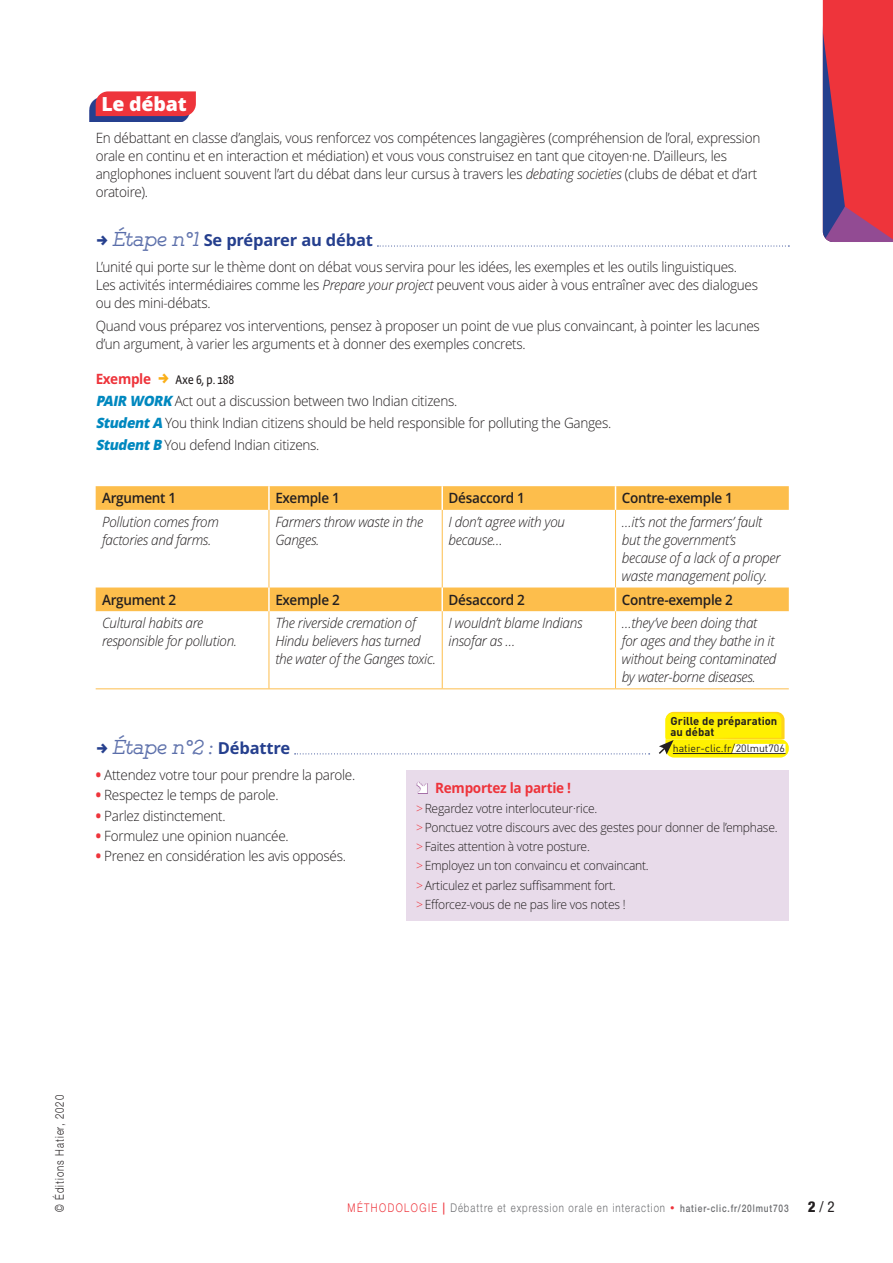
<style>
.page{position:relative;width:893px;height:1263px;background:#fff}
.page>*{position:absolute;margin:0;border:0;box-sizing:border-box;transform-origin:0 0}
.t1{font:800 19.5px "Open Sans";letter-spacing:-.01em;color:#fff}
.t2{font:300 18px "Gist";letter-spacing:-.01em;color:#253f8e}
.t3{font:700 16.5px "Open Sans";letter-spacing:-.01em;color:#253f8e}
.t4{font:condensed 15px "Helvetica Neue LT Std";color:#231f20}
.t5{font:300 14.25px/18px "Open Sans";letter-spacing:-.02em;color:#231f20;scale:.95 1}
.t6{font:italic 300 14.25px/18px "Open Sans";letter-spacing:-.02em;color:#231f20;scale:.95 1}
.t7{font:600 14.25px "Open Sans";letter-spacing:-.02em;color:#231f20;scale:.95 1}
.t8{font:700 14.25px "Open Sans";letter-spacing:-.02em;color:#ee343b;scale:.95 1}
.t9{font:300 12.75px/19.2px "Open Sans";letter-spacing:-.02em;color:#231f20;scale:.95 1}
.t10{font:12.75px "Vista Sans OT";letter-spacing:-.02em;color:#231f20;scale:.92 1}
.t11{font:300 12px "Helvetica Neue LT Std";letter-spacing:.1em;color:#6c6d70;scale:.8 1}
.t12{font:300 12px "Helvetica Neue LT Std";letter-spacing:.1em;color:#231f20;scale:.8 1}
.t13{font:700 11.25px/11.2px "DINOT";color:#231f20}
.t14{font:10.5px "DINOT";color:#231f20}
.s1{font-style:italic}
.s2{font-family:"Gist";font-weight:300;font-size:18px}
.s3{font-weight:800;font-style:italic;color:#0088bf}
.s4{font-family:"Open Sans";font-weight:700;font-size:16.5px}
.s5{font-weight:800;color:#ee343b}
.s6{font-family:"Fleches Left Right";font-weight:400;font-size:16.5px;color:#a26aa4}
.s7{color:#ee343b}
.s8{font-weight:500;color:#ee343b}
.s9{font-size:9px;color:#ee343b}
.s10{font-weight:500;font-size:10.5px}
.s11{font-weight:800}
</style>
<div class="page">
<svg style="left:823px;top:0;width:70px;height:242px;background:#ca374d"></svg>
<img style="left:89px;top:98px;width:100px;height:24px">
<svg style="left:96px;top:91px;width:100px;height:25px;background:#ee3c43"></svg>
<svg style="left:377px;top:246px;width:412px;height:1px"></svg>
<svg style="left:295px;top:753px;width:355px;height:1px"></svg>
<svg style="left:96px;top:486px;width:693px;height:125px"></svg>
<hr style="left:269px;top:611px;width:1px;height:77px;background:#fdbe4c">
<hr style="left:442px;top:611px;width:1px;height:77px;background:#fdbe4c">
<hr style="left:615px;top:611px;width:1px;height:77px;background:#fdbe4c">
<hr style="left:96px;top:688px;width:173px;height:1px;background:#fdbe4c">
<hr style="left:269px;top:688px;width:173px;height:1px;background:#fdbe4c">
<hr style="left:442px;top:688px;width:173px;height:1px;background:#fdbe4c">
<hr style="left:615px;top:688px;width:174px;height:1px;background:#fdbe4c">
<hr style="left:269px;top:510px;width:1px;height:77px;background:#fdbe4c">
<hr style="left:442px;top:510px;width:1px;height:77px;background:#fdbe4c">
<hr style="left:615px;top:510px;width:1px;height:77px;background:#fdbe4c">
<hr style="left:268px;top:486px;width:2px;height:24px;background:#fff">
<hr style="left:441px;top:486px;width:2px;height:24px;background:#fff">
<svg style="left:615px;top:486px;width:1px;height:24px"></svg>
<hr style="left:268px;top:587px;width:2px;height:24px;background:#fff">
<hr style="left:441px;top:587px;width:2px;height:24px;background:#fff">
<svg style="left:615px;top:587px;width:1px;height:24px"></svg>
<svg style="left:659px;top:712px;width:130px;height:45px;background:#f7ea2c"></svg>
<div style="left:406px;top:770px;width:383px;height:151px;background:#e8dbea"></div>
<h1 class="t1" style="left:101px;top:89px;width:87px">Le débat</h1>
<p class="t5" style="left:96px;top:128px;width:701px">En débattant en classe d’anglais, vous renforcez vos compétences langagières (compréhension de l’oral, expression orale en continu et en interaction et médiation) et vous vous construisez en tant que citoyen·ne. D’ailleurs, les anglophones incluent souvent l’art du débat dans leur cursus à travers les <span class="s1">debating societies</span> (clubs de débat et d’art oratoire).</p>
<p class="t3" style="left:113px;top:228px;width:262px"><span class="s2">Étape n°1</span> Se préparer au débat</p>
<p class="t5" style="left:96px;top:258px;width:699px">L’unité qui porte sur le thème dont on débat vous servira pour les idées, les exemples et les outils linguistiques.<br>Les activités intermédiaires comme les <span class="s1">Prepare your project</span> peuvent vous aider à vous entraîner avec des dialogues ou des mini-débats.</p>
<p class="t5" style="left:96px;top:316px;width:701px">Quand vous préparez vos interventions, pensez à proposer un point de vue plus convaincant, à pointer les lacunes d’un argument, à varier les arguments et à donner des exemples concrets.</p>
<p class="t8" style="left:96px;top:368px;width:60px">Exemple</p>
<p class="t10" style="left:176px;top:373px;width:65px">Axe 6, p. 188</p>
<p class="t5" style="left:96px;top:389px;width:544px;line-height:22.2px"><span class="s3">PAIR WORK</span> Act out a discussion between two Indian citizens.<br><span class="s3">StudentA</span> You think Indian citizens should be held responsible for polluting the Ganges.<br><span class="s3">StudentB</span> You defend Indian citizens.</p>
<p class="t7" style="left:102px;top:488px;width:80px">Argument 1</p>
<p class="t7" style="left:275px;top:488px;width:69px">Exemple 1</p>
<p class="t7" style="left:449px;top:488px;width:82px">Désaccord 1</p>
<p class="t7" style="left:622px;top:488px;width:118px">Contre-exemple 1</p>
<p class="t6" style="left:102px;top:512px;width:125px">Pollution comes from factories and farms.</p>
<p class="t6" style="left:275px;top:512px;width:157px">Farmers throw waste in the<br>Ganges.</p>
<p class="t6" style="left:449px;top:512px;width:124px">I don’t agree with you because…</p>
<p class="t6" style="left:622px;top:512px;width:168px">…it’s not the farmers’ fault but the government’s because of a lack of a proper waste management policy.</p>
<p class="t7" style="left:102px;top:590px;width:80px">Argument 2</p>
<p class="t7" style="left:275px;top:590px;width:69px">Exemple 2</p>
<p class="t7" style="left:449px;top:590px;width:82px">Désaccord 2</p>
<p class="t7" style="left:622px;top:590px;width:118px">Contre-exemple 2</p>
<p class="t6" style="left:102px;top:614px;width:144px">Cultural habits are responsible for pollution.</p>
<p class="t6" style="left:275px;top:614px;width:170px">The riverside cremation of<br>Hindu believers has turned the water of the Ganges toxic.</p>
<p class="t6" style="left:449px;top:614px;width:142px">I wouldn’t blame Indians insofar as …</p>
<p class="t6" style="left:622px;top:614px;width:164px">…they’ve been doing that for ages and they bathe in it without being contaminated by water-borne diseases.</p>
<p class="t2" style="left:113px;top:734px;width:179px">Étape n°2 : <span class="s4">Débattre</span></p>
<p class="t5" style="left:96px;top:766px;width:275px"><span class="s5">•</span> Attendez votre tour pour prendre la parole.</p>
<p class="t5" style="left:96px;top:786px;width:194px"><span class="s5">•</span> Respectez le temps de parole.</p>
<p class="t5" style="left:96px;top:806px;width:138px"><span class="s5">•</span> Parlez distinctement.</p>
<p class="t5" style="left:96px;top:826px;width:205px"><span class="s5">•</span> Formulez une opinion nuancée.</p>
<p class="t5" style="left:96px;top:846px;width:265px"><span class="s5">•</span> Prenez en considération les avis opposés.</p>
<p class="t13" style="left:671px;top:715px;width:108px">Grille de préparation au débat</p>
<p class="t14" style="left:673px;top:741px;width:113px">hatier-clic.fr/ 20lmut706</p>
<p class="t8" style="left:416px;top:778px;width:165px"><span class="s6">n</span> Remportez la partie !</p>
<p class="t9" style="left:416px;top:798px;width:382px"><span class="s7">&gt;</span>Regardez votre interlocuteur·rice.<br><span class="s7">&gt;</span>Ponctuez votre discours avec des gestes pour donner de l’emphase. <span class="s7">&gt;</span>Faites attention à votre posture.<br><span class="s7">&gt;</span>Employez un ton convaincu et convaincant.<br><span class="s7">&gt;</span>Articulez et parlez suffisamment fort.<br><span class="s7">&gt;</span>Efforcez-vous de ne pas lire vos notes !</p>
<p class="t12" style="left:52px;top:1212px;width:148px;rotate:-90deg">© Éditions Hatier, 2020</p>
<p class="t11" style="left:348px;top:1200px;width:553px"><span class="s7">MÉTHODOLOGIE</span> <span class="s8">|</span> Débattre et expression orale en interaction <span class="s9">•</span> <span class="s10">hatier-clic.fr/20lmut703</span></p>
<p class="t4" style="left:808px;top:1198px;width:28px"><span class="s11">2</span> / 2</p>
</div>
